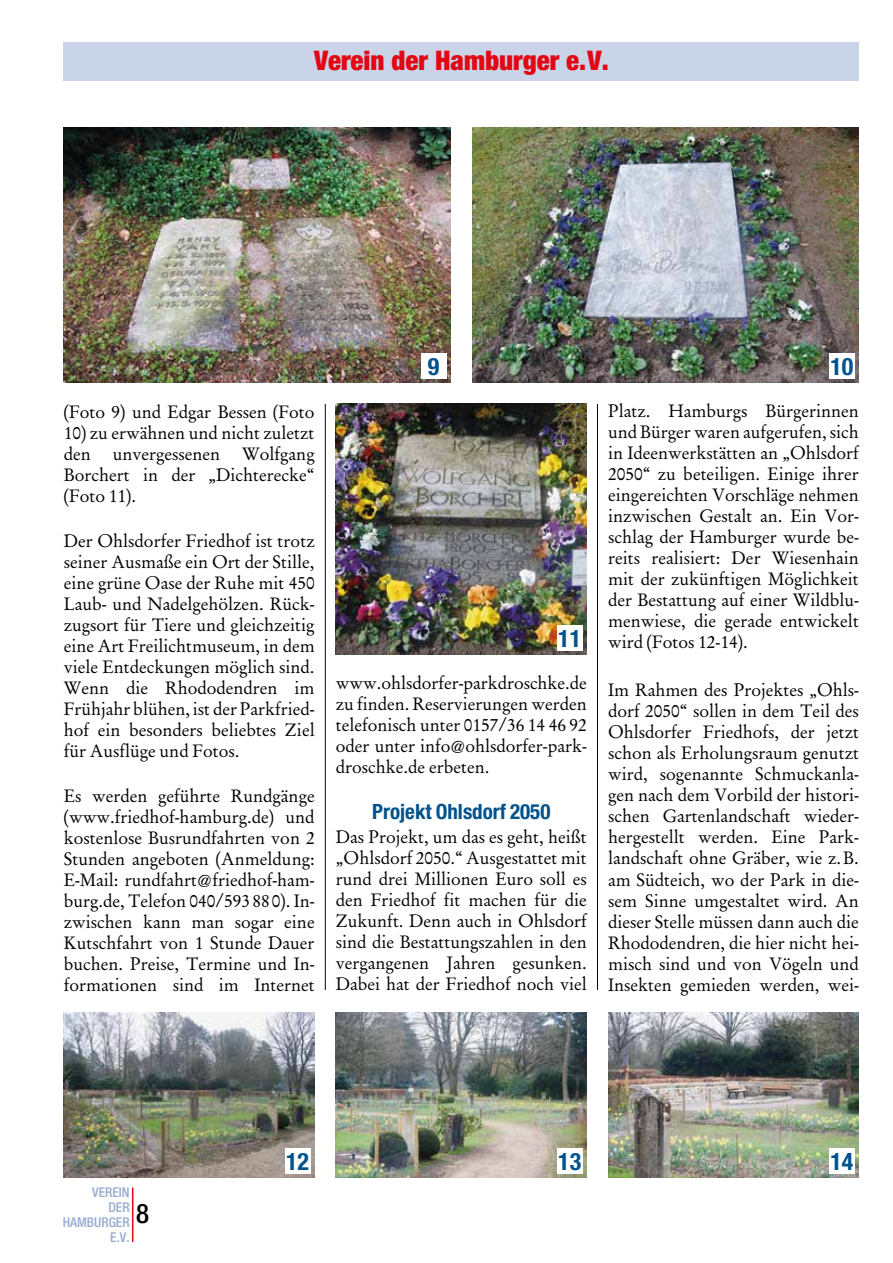
<style>
.page{position:relative;width:893px;height:1263px;background:#fff}
.page>*{position:absolute;margin:0;border:0;box-sizing:border-box;transform-origin:0 0}
.t1{font:900 condensed 27px "Helvetica Neue";color:#e30613}
.t2{font:500 condensed 27px "Helvetica Neue";color:#000}
.t3{font:700 condensed 24px "Helvetica Neue";color:#00528d}
.t4{font:700 condensed 21px "Helvetica Neue";color:#00528d}
.t5{font:18px/21px "AT Garamond Antiqua";color:#000;text-align:justify}
.t6{font:500 condensed 13.5px/15px "Helvetica Neue";color:#96add0;text-align:right}
</style>
<div class="page">
<hr style="left:597px;top:128px;width:1px;height:1050px;background:#000">
<hr style="left:325px;top:128px;width:1px;height:1050px;background:#000">
<div style="left:64px;top:43px;width:795px;height:38px;background:#cad4e8"></div>
<hr style="left:132px;top:1187px;width:1px;height:55px;background:#e30613">
<div style="left:64px;top:991px;width:795px;height:187px;background:#fff"></div>
<div style="left:64px;top:128px;width:795px;height:276px;background:#fff"></div>
<img style="left:336px;top:404px;width:251px;height:251px">
<img style="left:64px;top:1012px;width:251px;height:166px">
<img style="left:336px;top:1012px;width:251px;height:166px">
<img style="left:608px;top:1012px;width:251px;height:166px">
<img style="left:64px;top:128px;width:387px;height:255px">
<img style="left:472px;top:128px;width:387px;height:255px">
<div style="left:421px;top:353px;width:25px;height:25px;background:#fff"></div>
<div style="left:829px;top:353px;width:26px;height:25px;background:#fff"></div>
<div style="left:557px;top:625px;width:26px;height:26px;background:#fff"></div>
<div style="left:285px;top:1148px;width:25px;height:26px;background:#fff"></div>
<div style="left:557px;top:1148px;width:26px;height:26px;background:#fff"></div>
<div style="left:829px;top:1148px;width:26px;height:26px;background:#fff"></div>
<h1 class="t1" style="left:314px;top:44px;width:296px">Verein der Hamburger e.V.</h1>
<p class="t5" style="left:64px;top:400px;width:252px">(Foto 9) und Edgar Bessen (Foto</p>
<p class="t5" style="left:64px;top:421px;width:252px">10) zu erwähnen und nicht zuletzt den unvergessenen Wolfgang Borchert in der „Dichterecke“ (Foto 11).</p>
<p class="t5" style="left:64px;top:529px;width:252px">Der Ohlsdorfer Friedhof ist trotz seiner Ausmaße ein Ort der Stille, eine grüne Oase der Ruhe mit 450<br>Laub- und Nadelgehölzen. Rück&shy;zugsort für Tiere und gleichzeitig eine Art Freilichtmuseum, in dem viele Entdeckungen möglich sind.<br>Wenn die Rhododendren im Frühjahr blühen, ist der Parkfried&shy;hof ein besonders beliebtes Ziel für Ausflüge und Fotos.</p>
<p class="t5" style="left:64px;top:784px;width:252px">Es werden geführte Rundgänge (www.friedhof-hamburg.de) und kostenlose Busrundfahrten von 2<br>Stunden angeboten (Anmeldung:<br>E-Mail: rundfahrt@friedhof-ham&shy;burg.de, Telefon 040/593 88 0). In&shy;zwischen kann man sogar eine Kutschfahrt von 1 Stunde Dauer buchen. Preise, Termine und In&shy;formationen sind im Internet</p>
<h2 class="t3" style="left:428px;top:352px;width:13px">9</h2>
<h2 class="t3" style="left:830px;top:352px;width:25px">10</h2>
<h2 class="t3" style="left:558px;top:624px;width:25px">11</h2>
<p class="t5" style="left:336px;top:672px;width:252px">www.ohlsdorfer-parkdroschke.de zu finden. Reservierungen werden telefonisch unter 0157/36 14 46 92 oder unter info@ohlsdorfer-park&shy;droschke.de erbeten.</p>
<p class="t4" style="left:372px;top:799px;width:180px">Projekt Ohlsdorf 2050</p>
<p class="t5" style="left:336px;top:825px;width:252px">Das Projekt, um das es geht, heißt „Ohlsdorf 2050.“ Ausgestattet mit rund drei Millionen Euro soll es den Friedhof fit machen für die Zukunft. Denn auch in Ohlsdorf sind die Bestattungszahlen in den vergangenen Jahren gesunken.<br>Dabei hat der Friedhof noch viel</p>
<p class="t5" style="left:608px;top:399px;width:252px">Platz. Hamburgs Bürgerinnen und Bürger waren aufgerufen, sich in Ideenwerkstätten an „Ohlsdorf 2050“ zu beteiligen. Einige ihrer eingereichten Vorschläge nehmen inzwischen Gestalt an. Ein Vor&shy;schlag der Hamburger wurde be&shy;reits realisiert: Der Wiesenhain mit der zukünftigen Möglichkeit der Bestattung auf einer Wildblu&shy;menwiese, die gerade entwickelt wird (Fotos 12-14).</p>
<p class="t5" style="left:608px;top:679px;width:252px">Im Rahmen des Projektes „Ohls&shy;dorf 2050“ sollen in dem Teil des Ohlsdorfer Friedhofs, der jetzt schon als Erholungsraum genutzt wird, sogenannte Schmuckanla&shy;gen nach dem Vorbild der histori&shy;schen Gartenlandschaft wieder&shy;hergestellt werden. Eine Park&shy;landschaft ohne Gräber, wie z.B. am Südteich, wo der Park in die&shy;sem Sinne umgestaltet wird. An dieser Stelle müssen dann auch die Rhododendren, die hier nicht hei&shy;misch sind und von Vögeln und Insekten gemieden werden, wei-</p>
<p class="t6" style="left:63px;top:1184px;width:69px">VEREIN<br>DER<br>HAMBURGER<br>E.V.</p>
<h1 class="t2" style="left:136px;top:1198px;width:14px">8</h1>
<h2 class="t3" style="left:286px;top:1147px;width:25px">12</h2>
<h2 class="t3" style="left:558px;top:1147px;width:25px">13</h2>
<h2 class="t3" style="left:830px;top:1147px;width:25px">14</h2>
</div>
